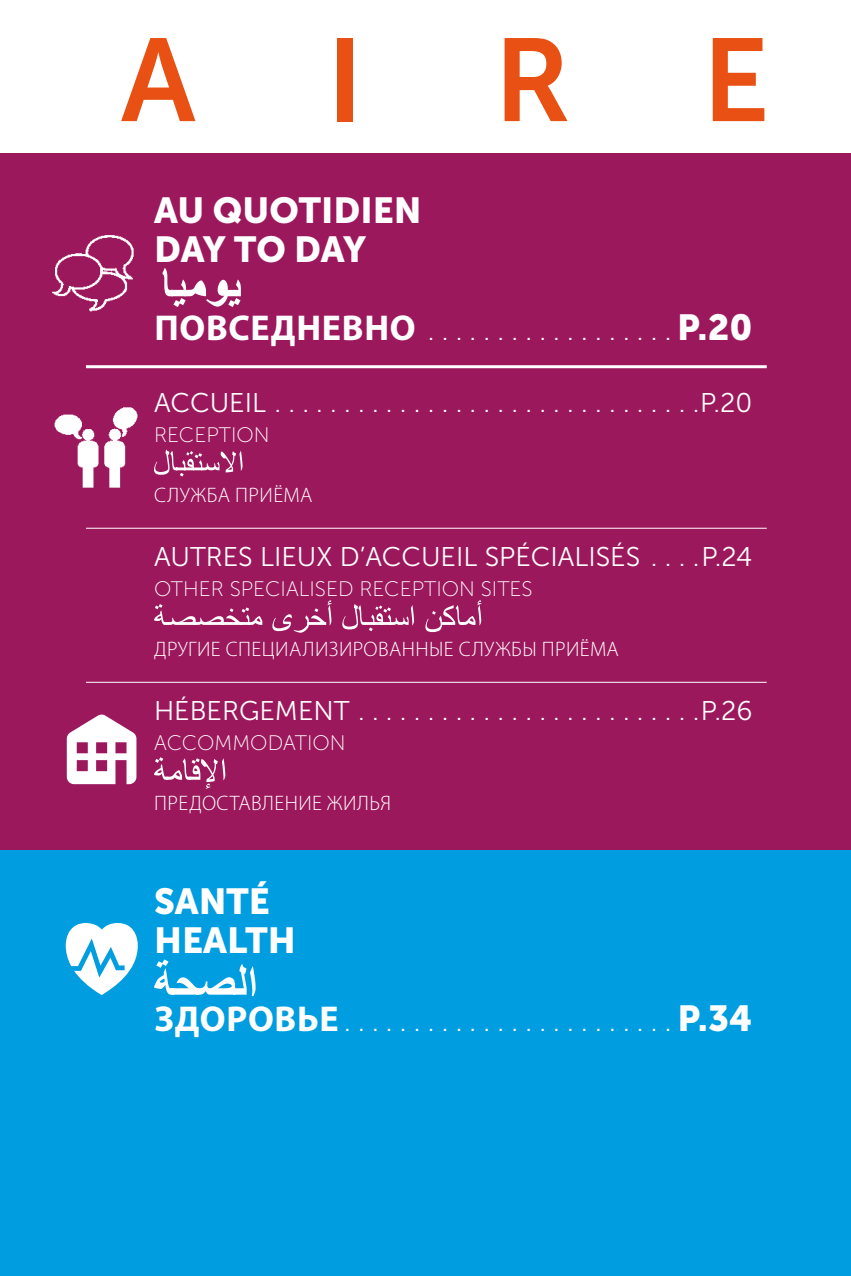
<style>
.page{position:relative;width:851px;height:1276px;background:#fff}
.page>*{position:absolute;margin:0;border:0;box-sizing:border-box;transform-origin:0 0}
.t1{font:117px "Museo Sans 700";color:#e85113}
.t2{font:36px/39px "Museo Sans 900";color:#fff}
.t3{font:27px "Museo Sans 300";color:#fff}
.t4{font:300 21px "Myriad Pro";letter-spacing:.02em;color:#fff}
.t5{font:21px "Museo Sans 100";color:#fff}
.s1{font-family:"Myriad Pro";font-weight:700;font-size:36px}
.s2{font-family:"Museo Sans 900";font-size:36px}
</style>
<div class="page">
<div style="left:0;top:153px;width:850px;height:697px;background:#9c185c"></div>
<div style="left:0;top:850px;width:850px;height:426px;background:#009ee0"></div>
<hr style="left:86px;top:365px;width:680px;height:3px;background:#fff">
<hr style="left:86px;top:528px;width:680px;height:1px;background:#fff">
<hr style="left:86px;top:682px;width:680px;height:1px;background:#fff">
<svg style="left:162px;top:268px;width:79px;height:39px"></svg>
<svg style="left:154px;top:449px;width:88px;height:27px"></svg>
<svg style="left:425px;top:600px;width:56px;height:32px"></svg>
<svg style="left:342px;top:604px;width:72px;height:27px"></svg>
<svg style="left:272px;top:600px;width:60px;height:33px"></svg>
<svg style="left:154px;top:604px;width:108px;height:21px"></svg>
<svg style="left:154px;top:757px;width:71px;height:32px"></svg>
<svg style="left:154px;top:959px;width:101px;height:37px"></svg>
<img style="left:52px;top:235px;width:82px;height:76px">
<img style="left:54px;top:407px;width:84px;height:81px">
<svg style="left:67px;top:714px;width:69px;height:70px"></svg>
<svg style="left:66px;top:923px;width:72px;height:72px"></svg>
<h1 class="t1" style="left:121px;top:16px;width:650px">AIRE</h1>
<h2 class="t2" style="left:154px;top:190px;width:269px">AU QUOTIDIEN<br>DAY TO DAY</h2>
<p class="t3" style="left:154px;top:316px;width:599px"><span class="s1">ПОВСЕДНЕВНО</span> . . . . . . . . . . . . . . . . . <span class="s2">P.20</span></p>
<p class="t3" style="left:154px;top:388px;width:599px">ACCUEIL . . . . . . . . . . . . . . . . . . . . . . . . . . . . . . P.20</p>
<p class="t5" style="left:154px;top:424px;width:117px">RECEPTION</p>
<p class="t4" style="left:154px;top:484px;width:160px">СЛУЖБА ПРИЁМА</p>
<p class="t3" style="left:154px;top:542px;width:599px">AUTRES LIEUX D’ACCUEIL SPÉCIALISÉS . . . P.24</p>
<p class="t5" style="left:154px;top:578px;width:380px">OTHER SPECIALISED RECEPTION SITES</p>
<p class="t4" style="left:154px;top:638px;width:466px">ДРУГИЕ СПЕЦИАЛИЗИРОВАННЫЕ СЛУЖБЫ ПРИЁМА</p>
<p class="t3" style="left:154px;top:696px;width:599px">HÉBERGEMENT . . . . . . . . . . . . . . . . . . . . . . . . P.26</p>
<p class="t5" style="left:154px;top:732px;width:193px">ACCOMMODATION</p>
<p class="t4" style="left:154px;top:792px;width:238px">ПРЕДОСТАВЛЕНИЕ ЖИЛЬЯ</p>
<h2 class="t2" style="left:154px;top:881px;width:143px">SANTÉ<br>HEALTH</h2>
<p class="t3" style="left:154px;top:1007px;width:599px"><span class="s1">ЗДОРОВЬЕ</span> . . . . . . . . . . . . . . . . . . . . . . . <span class="s2">P.34</span></p>
</div>
